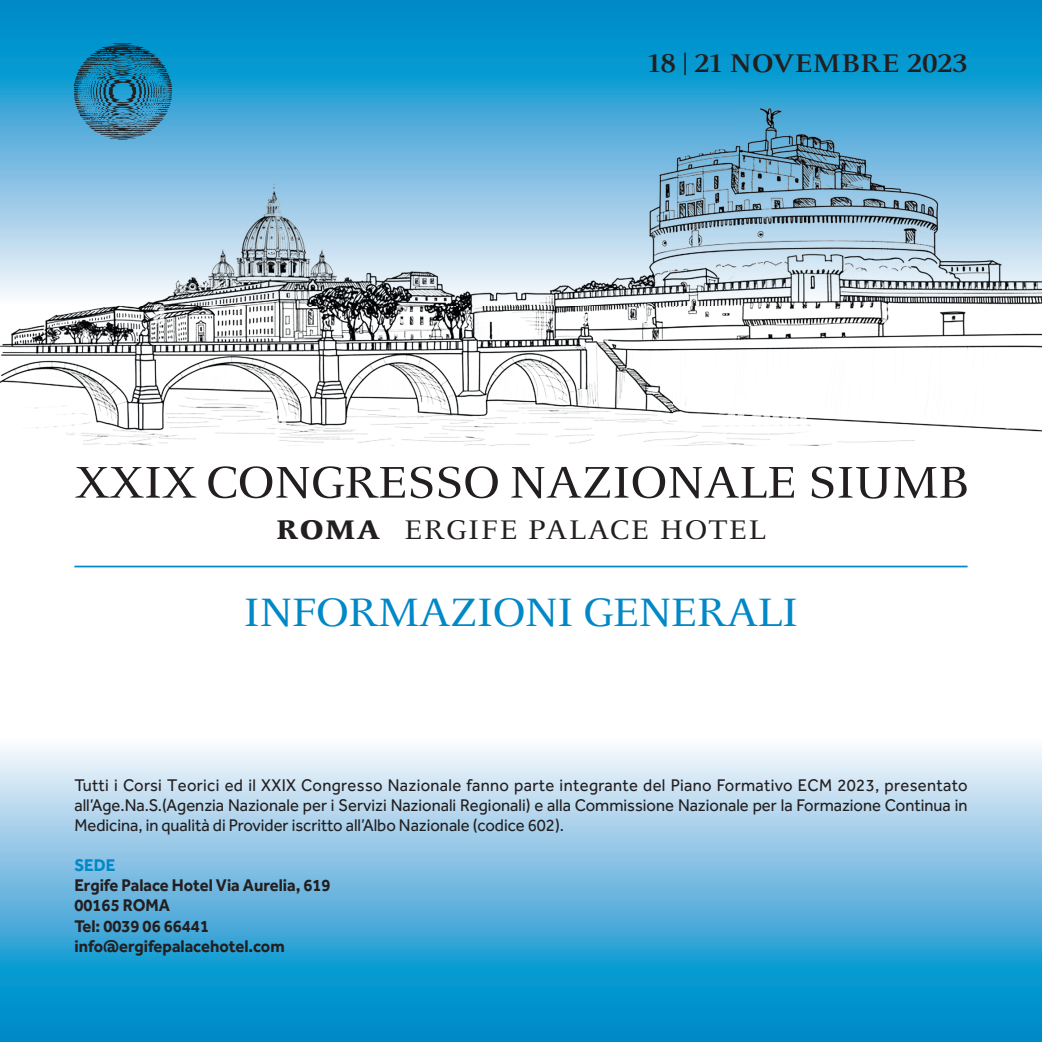
<style>
.page{position:relative;width:1042px;height:1042px;background:#fff}
.page>*{position:absolute;margin:0;border:0;box-sizing:border-box;transform-origin:0 0}
.t1{font:49px "FF Celeste";letter-spacing:-.02em;color:#231f20;scale:1.1 1}
.t2{font:43.75px "FF Celeste";letter-spacing:-.03em;color:#0088c7;scale:1.1 1}
.t3{font:29.75px "FF Celeste";letter-spacing:.035em;color:#231f20;scale:1.1 1}
.t4{font:600 28.18px "FF Celeste";letter-spacing:-.01em;color:#231f20;scale:1.1 1}
.t5{font:17.5px/20.1px "Effra";color:#231f20;text-align:justify;scale:.95 1}
.t6{font:700 17.5px/20.1px "Effra";color:#231f20;scale:.95 1}
.t7{font:700 17.5px "Effra";color:#0088c7;scale:.95 1}
.s1{font-weight:700}
</style>
<div class="page">
<svg style="left:0;top:747px;width:1042px;height:295px;background:#67b8df"></svg>
<svg style="left:0;top:0;width:1042px;height:73px;background:#0191cc"></svg>
<img style="left:0;top:73px;width:1042px;height:372px">
<img style="left:74px;top:44px;width:97px;height:95px">
<hr style="left:74px;top:566px;width:893px;height:1px;background:#0088c7">
<h3 class="t4" style="left:647px;top:46px;width:292px">18 | 21 NOVEMBRE 2023</h3>
<h1 class="t1" style="left:75px;top:452px;width:815px">XXIX CONGRESSO NAZIONALE SIUMB</h1>
<h3 class="t3" style="left:276px;top:511px;width:447px"><span class="s1">ROMA</span> ERGIFE PALACE HOTEL</h3>
<h2 class="t2" style="left:243px;top:585px;width:507px">INFORMAZIONI GENERALI</h2>
<p class="t5" style="left:74px;top:774px;width:942px">Tutti i Corsi Teorici ed il XXIX Congresso Nazionale fanno parte integrante del Piano Formativo ECM 2023, presentato all’Age.Na.S.(Agenzia Nazionale per i Servizi Nazionali Regionali) e alla Commissione Nazionale per la Formazione Continua in Medicina, in qualità di Provider iscritto all’Albo Nazionale (codice 602).</p>
<p class="t7" style="left:74px;top:854px;width:45px">SEDE</p>
<p class="t6" style="left:74px;top:875px;width:271px">Ergife Palace Hotel Via Aurelia, 619<br>00165 ROMA<br>Tel: 0039 06 66441 info@ergifepalacehotel.com</p>
</div>
